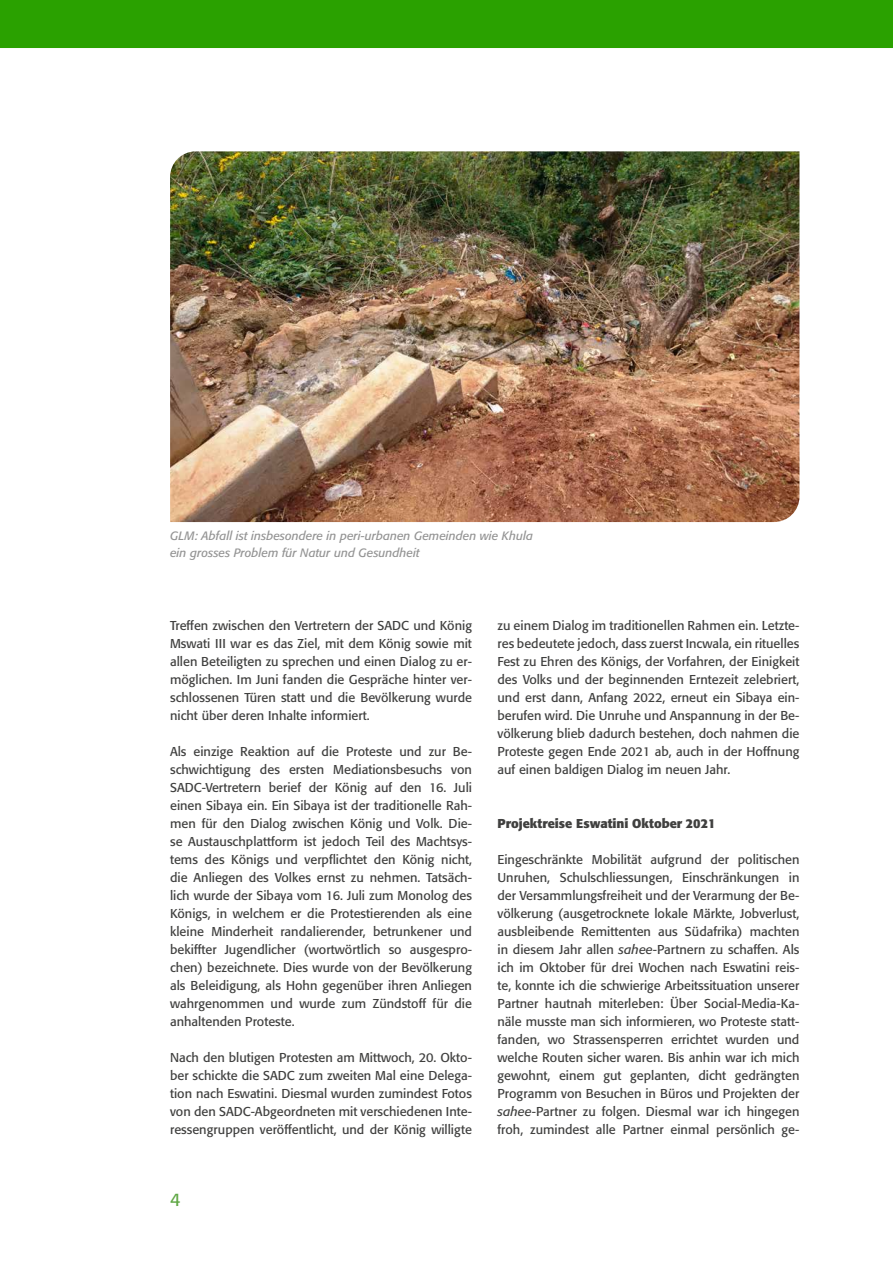
<style>
.page{position:relative;width:893px;height:1263px;background:#fff}
.page>*{position:absolute;margin:0;border:0;box-sizing:border-box;transform-origin:0 0}
.t1{font:18px "Formata";color:#5fa744}
.t2{font:12.75px/18px "Formata";color:#40403f;text-align:justify}
.t3{font:700 12.75px "Formata";color:#40403f}
.t4{font:italic 12px/16.5px "Formata";color:#949494}
.s1{font-style:italic}
</style>
<div class="page">
<img style="left:170px;top:151px;width:629px;height:371px">
<div style="left:0;top:0;width:893px;height:48px;background:#2aa100"></div>
<p class="t4" style="left:170px;top:528px;width:364px">GLM: Abfall ist insbesondere in peri-urbanen Gemeinden wie Khula ein grosses Problem für Natur und Gesundheit</p>
<p class="t2" style="left:170px;top:616px;width:303px">Treffen zwischen den Vertretern der SADC und König Mswati III war es das Ziel, mit dem König sowie mit allen Beteiligten zu sprechen und einen Dialog zu er&shy;möglichen. Im Juni fanden die Gespräche hinter ver&shy;schlossenen Türen statt und die Bevölkerung wurde nicht über deren Inhalte informiert.</p>
<p class="t2" style="left:170px;top:742px;width:303px">Als einzige Reaktion auf die Proteste und zur Be&shy;schwichtigung des ersten Mediationsbesuchs von SADC-Vertretern berief der König auf den 16. Juli einen Sibaya ein. Ein Sibaya ist der traditionelle Rah&shy;men für den Dialog zwischen König und Volk. Die&shy;se Austauschplattform ist jedoch Teil des Machtsys&shy;tems des Königs und verpflichtet den König nicht, die Anliegen des Volkes ernst zu nehmen. Tatsäch&shy;lich wurde der Sibaya vom 16. Juli zum Monolog des Königs, in welchem er die Protestierenden als eine kleine Minderheit randalierender, betrunkener und bekiffter Jugendlicher (wortwörtlich so ausgespro&shy;chen) bezeichnete. Dies wurde von der Bevölkerung als Beleidigung, als Hohn gegenüber ihren Anliegen wahrgenommen und wurde zum Zündstoff für die anhaltenden Proteste.</p>
<p class="t2" style="left:170px;top:1049px;width:303px">Nach den blutigen Protesten am Mittwoch, 20. Okto&shy;ber schickte die SADC zum zweiten Mal eine Delega&shy;tion nach Eswatini. Diesmal wurden zumindest Fotos von den SADC-Abgeordneten mit verschiedenen Inte&shy;ressengruppen veröffentlicht, und der König willigte</p>
<h1 class="t1" style="left:170px;top:1189px;width:12px">4</h1>
<p class="t2" style="left:497px;top:617px;width:303px">zu einem Dialog im traditionellen Rahmen ein. Letzte&shy;res bedeutete jedoch, dass zuerst Incwala, ein rituelles Fest zu Ehren des Königs, der Vorfahren, der Einigkeit des Volks und der beginnenden Erntezeit zelebriert, und erst dann, Anfang 2022, erneut ein Sibaya ein&shy;berufen wird. Die Unruhe und Anspannung in der Be&shy;völkerung blieb dadurch bestehen, doch nahmen die Proteste gegen Ende 2021 ab, auch in der Hoffnung auf einen baldigen Dialog im neuen Jahr.</p>
<p class="t3" style="left:497px;top:816px;width:220px">Projektreise Eswatini Oktober 2021</p>
<p class="t2" style="left:497px;top:851px;width:303px">Eingeschränkte Mobilität aufgrund der politischen Unruhen, Schulschliessungen, Einschränkungen in der Versammlungsfreiheit und der Verarmung der Be&shy;völkerung (ausgetrocknete lokale Märkte, Jobverlust, ausbleibende Remittenten aus Südafrika) machten in diesem Jahr allen <span class="s1">sahee</span>-Partnern zu schaffen. Als ich im Oktober für drei Wochen nach Eswatini reis&shy;te, konnte ich die schwierige Arbeitssituation unserer Partner hautnah miterleben: Über Social-Media-Ka&shy;näle musste man sich informieren, wo Proteste statt&shy;fanden, wo Strassensperren errichtet wurden und welche Routen sicher waren. Bis anhin war ich mich gewohnt, einem gut geplanten, dicht gedrängten Programm von Besuchen in Büros und Projekten der <span class="s1">sahee</span>-Partner zu folgen. Diesmal war ich hingegen froh, zumindest alle Partner einmal persönlich ge-</p>
</div>
